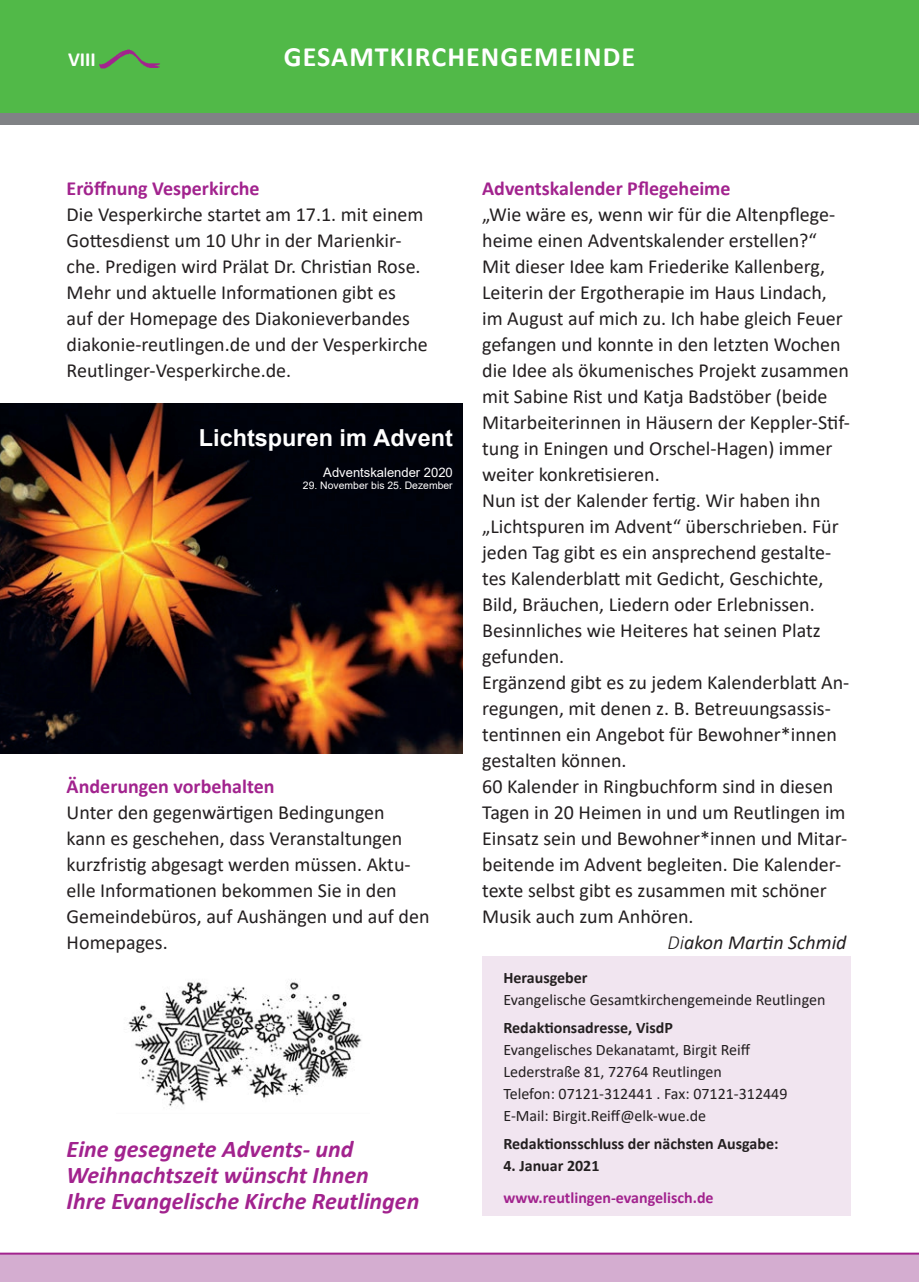
<style>
.page{position:relative;width:919px;height:1282px;background:#fff}
.page>*{position:absolute;margin:0;border:0;box-sizing:border-box;transform-origin:0 0}
.t1{font:700 28px "Calibri";letter-spacing:.04em;color:#fff}
.t2{font:italic 700 24px/26px "Calibri";color:#a2238e}
.t3{font:700 23.4px "Arial";color:#fff}
.t4{font:20px/26px "Calibri";color:#231f20}
.t5{font:700 20px "Calibri";color:#a2238e}
.t6{font:italic 20px "Calibri";color:#231f20}
.t7{font:700 20px "Calibri";color:#fff}
.t8{font:16px/22px "Calibri";color:#231f20}
.t9{font:700 16px "Calibri";color:#231f20}
.t10{font:700 16px "Calibri";color:#a2238e}
.t11{font:13px "Arial";color:#fff}
.t12{font:10.4px "Arial";color:#fff}
.s1{font-weight:300}
</style>
<div class="page">
<div style="left:0;top:0;width:918px;height:113px;background:#51b948"></div>
<div style="left:0;top:113px;width:918px;height:12px;background:#808285"></div>
<div style="left:0;top:1253px;width:918px;height:28px;background:#d4add0"></div>
<hr style="left:0;top:1252px;width:918px;height:2px;background:#a2238e">
<div style="left:482px;top:956px;width:368px;height:259px;background:#f1e5f0"></div>
<img style="left:99px;top:49px;width:61px;height:20px">
<img style="left:0;top:403px;width:462px;height:351px">
<img style="left:128px;top:979px;width:234px;height:128px">
<p class="t7" style="left:68px;top:46px;width:29px">VIII</p>
<h1 class="t1" style="left:284px;top:37px;width:353px">GESAMTKIRCHENGEMEINDE</h1>
<p class="t5" style="left:67px;top:174px;width:194px">Eröffnung Vesperkirche</p>
<p class="t4" style="left:67px;top:200px;width:362px">Die Vesperkirche startet am 17.1. mit einem Gottesdienst um 10 Uhr in der Marienkir&shy;che. Predigen wird Prälat Dr. Christian Rose.<br>Mehr und aktuelle Informationen gibt es<br>auf der Homepage des Diakonieverbandes diakonie-reutlingen.de und der Vesperkirche Reutlinger-Vesperkirche.de.</p>
<p class="t3" style="left:199px;top:421px;width:255px">Lichtspuren im Advent</p>
<p class="t11" style="left:323px;top:463px;width:131px">Adventskalender 2020</p>
<p class="t12" style="left:303px;top:478px;width:151px">29. November bis 25. Dezember</p>
<p class="t5" style="left:67px;top:772px;width:209px">Änderungen vorbehalten</p>
<p class="t4" style="left:67px;top:798px;width:364px">Unter den gegenwärtigen Bedingungen<br>kann es geschehen, dass Veranstaltungen kurzfristig abgesagt werden müssen. Aktu&shy;elle Informationen bekommen Sie in den Gemeindebüros, auf Aushängen und auf den Homepages.</p>
<p class="t2" style="left:67px;top:1135px;width:354px">Eine gesegnete Advents- und<br>Weihnachtszeit wünscht Ihnen<br>Ihre Evangelische Kirche Reutlingen</p>
<p class="t5" style="left:482px;top:174px;width:250px">Adventskalender Pflegeheime</p>
<p class="t4" style="left:482px;top:200px;width:354px">„Wie wäre es, wenn wir für die Altenpflege-</p>
<p class="t4" style="left:482px;top:226px;width:336px">heime einen Adventskalender erstellen?“</p>
<p class="t4" style="left:482px;top:252px;width:344px">Mit dieser Idee kam Friederike Kallenberg,</p>
<p class="t4" style="left:482px;top:278px;width:346px">Leiterin der Ergotherapie im Haus Lindach,</p>
<p class="t4" style="left:482px;top:304px;width:362px">im August auf mich zu. Ich habe gleich Feuer</p>
<p class="t4" style="left:482px;top:330px;width:360px">gefangen und konnte in den letzten Wochen</p>
<p class="t4" style="left:482px;top:356px;width:368px">die Idee als ökumenisches Projekt zusammen</p>
<p class="t4" style="left:482px;top:382px;width:347px">mit Sabine Rist und Katja Badstöber (beide</p>
<p class="t4" style="left:482px;top:408px;width:369px">Mitarbeiterinnen in Häusern der Keppler-Stif-</p>
<p class="t4" style="left:482px;top:434px;width:352px">tung in Eningen und Orschel-Hagen) immer</p>
<p class="t4" style="left:482px;top:460px;width:179px">weiter konkretisieren.</p>
<p class="t4" style="left:482px;top:486px;width:340px">Nun ist der Kalender fertig. Wir haben ihn</p>
<p class="t4" style="left:482px;top:512px;width:358px">„Lichtspuren im Advent“ überschrieben. Für</p>
<p class="t4" style="left:482px;top:538px;width:350px">jeden Tag gibt es ein ansprechend gestalte-</p>
<p class="t4" style="left:482px;top:564px;width:343px">tes Kalenderblatt mit Gedicht, Geschichte,</p>
<p class="t4" style="left:482px;top:590px;width:334px">Bild, Bräuchen, Liedern oder Erlebnissen.</p>
<p class="t4" style="left:482px;top:616px;width:340px">Besinnliches wie Heiteres hat seinen Platz</p>
<p class="t4" style="left:482px;top:642px;width:84px">gefunden.</p>
<p class="t4" style="left:482px;top:668px;width:369px">Ergänzend gibt es zu jedem Kalenderblatt An-</p>
<p class="t4" style="left:482px;top:694px;width:350px">regungen, mit denen z. B. Betreuungsassis-</p>
<p class="t4" style="left:482px;top:720px;width:356px">tentinnen ein Angebot für Bewohner*innen</p>
<p class="t4" style="left:482px;top:746px;width:146px">gestalten können.</p>
<p class="t4" style="left:482px;top:772px;width:352px">60 Kalender in Ringbuchform sind in diesen</p>
<p class="t4" style="left:482px;top:798px;width:365px">Tagen in 20 Heimen in und um Reutlingen im</p>
<p class="t4" style="left:482px;top:824px;width:366px">Einsatz sein und Bewohner*innen und Mitar-</p>
<p class="t4" style="left:482px;top:850px;width:361px">beitende im Advent begleiten. Die Kalender-</p>
<p class="t4" style="left:482px;top:876px;width:346px">texte selbst gibt es zusammen mit schöner</p>
<p class="t4" style="left:482px;top:902px;width:213px">Musik auch zum Anhören.</p>
<p class="t6" style="left:667px;top:928px;width:180px"><span class="s1">Di</span>akon Martin Schmid</p>
<p class="t9" style="left:503px;top:966px;width:86px">Herausgeber</p>
<p class="t8" style="left:503px;top:988px;width:323px">Evangelische Gesamtkirchengemeinde Reutlingen</p>
<p class="t9" style="left:503px;top:1016px;width:171px">Redaktionsadresse, VisdP</p>
<p class="t8" style="left:503px;top:1038px;width:285px">Evangelisches Dekanatamt, Birgit Reiff Lederstraße 81, 72764 Reutlingen<br>Telefon: 07121-312441 . Fax: 07121-312449<br>E-Mail: Birgit.Reiff@elk-wue.de</p>
<p class="t9" style="left:503px;top:1132px;width:276px">Redaktionsschluss der nächsten Ausgabe:</p>
<p class="t9" style="left:503px;top:1154px;width:98px">4. Januar 2021</p>
<p class="t10" style="left:503px;top:1186px;width:212px">www.reutlingen-evangelisch.de</p>
</div>
